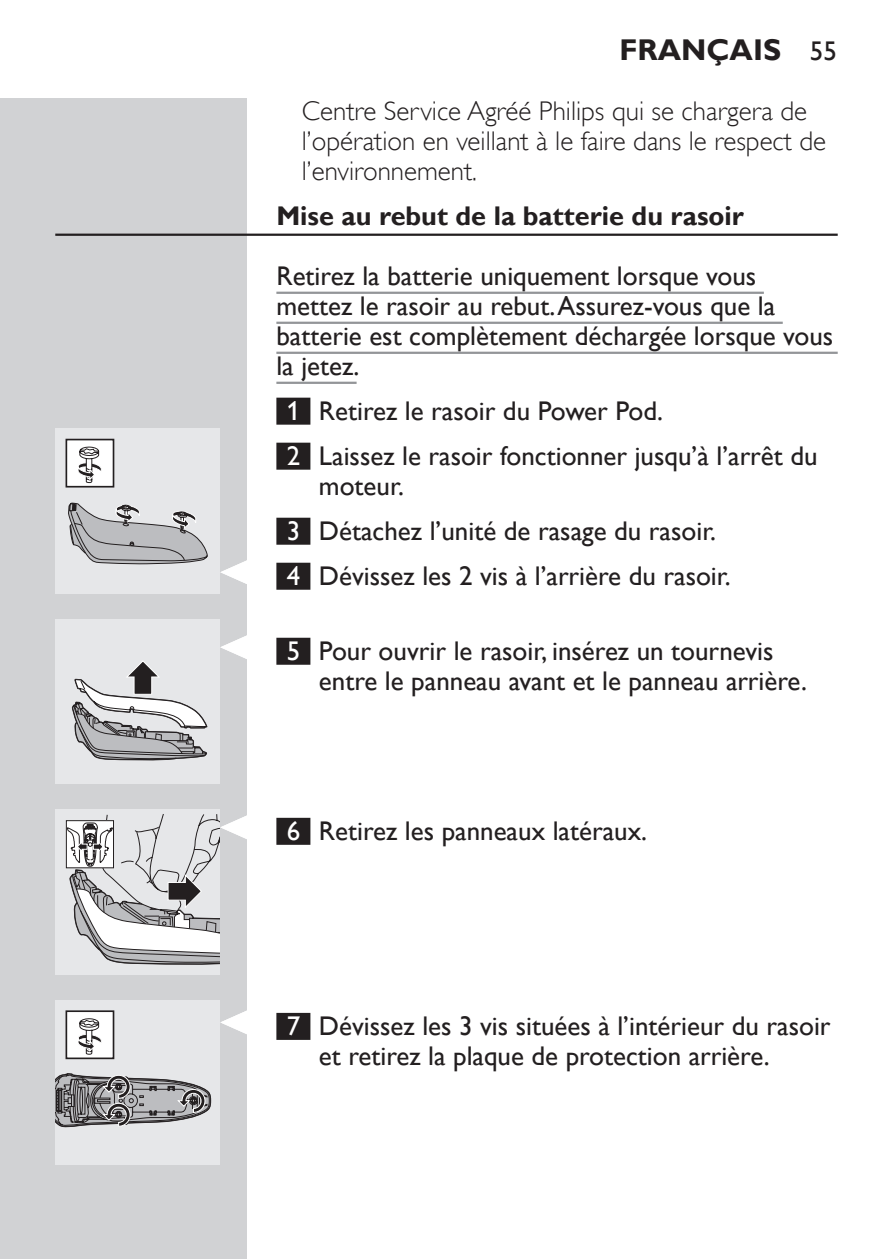
<style>
.page{position:relative;width:893px;height:1259px;background:#fff}
.page>*{position:absolute;margin:0;border:0;box-sizing:border-box;transform-origin:0 0}
.t1{font:700 30px "Gill Sans Alt One WGL";color:#231f20}
.t2{font:27px/30px "Gill Sans Alt One WGL";color:#231f20}
.t3{font:27px/30px "Gill Sans Alt One WGL Light";color:#231f20}
.t4{font:700 27px "Gill Sans Alt One WGL";color:#231f20}
.s1{font-weight:400;font-size:27px}
.s2{color:#fff}
</style>
<div class="page">
<div style="left:0;top:98px;width:247px;height:1161px;background:#d1d2d4"></div>
<hr style="left:55px;top:234px;width:783px;height:2px;background:#231f20">
<hr style="left:276px;top:292px;width:488px;height:2px;background:#939598">
<hr style="left:276px;top:322px;width:507px;height:2px;background:#939598">
<hr style="left:276px;top:352px;width:562px;height:2px;background:#939598">
<hr style="left:276px;top:382px;width:81px;height:2px;background:#939598">
<div style="left:276px;top:398px;width:34px;height:27px;background:#231f20"></div>
<div style="left:276px;top:443px;width:34px;height:27px;background:#231f20"></div>
<div style="left:276px;top:518px;width:34px;height:27px;background:#231f20"></div>
<div style="left:276px;top:563px;width:34px;height:27px;background:#231f20"></div>
<div style="left:276px;top:638px;width:34px;height:27px;background:#231f20"></div>
<div style="left:276px;top:818px;width:34px;height:27px;background:#231f20"></div>
<div style="left:276px;top:1013px;width:34px;height:27px;background:#231f20"></div>
<svg style="left:220px;top:560px;width:27px;height:24px"></svg>
<div style="left:55px;top:428px;width:165px;height:165px;background:#e6e7e9"></div>
<svg style="left:68px;top:502px;width:140px;height:62px"></svg>
<div style="left:66px;top:439px;width:48px;height:48px;background:#fff"></div>
<div style="left:66px;top:439px;width:48px;height:48px;border:2px solid #231f20"></div>
<svg style="left:78px;top:447px;width:24px;height:36px"></svg>
<svg style="left:220px;top:635px;width:27px;height:24px"></svg>
<div style="left:55px;top:619px;width:165px;height:164px;background:#e6e7e9"></div>
<svg style="left:71px;top:661px;width:137px;height:99px"></svg>
<div style="left:55px;top:809px;width:165px;height:165px;background:#e6e7e9"></div>
<svg style="left:66px;top:814px;width:181px;height:151px"></svg>
<svg style="left:220px;top:1010px;width:27px;height:24px"></svg>
<div style="left:55px;top:1000px;width:165px;height:164px;background:#e6e7e9"></div>
<div style="left:66px;top:1011px;width:48px;height:47px;background:#fff"></div>
<div style="left:66px;top:1010px;width:48px;height:49px;border:2px solid #231f20"></div>
<svg style="left:78px;top:1018px;width:24px;height:37px"></svg>
<svg style="left:55px;top:1073px;width:157px;height:55px"></svg>
<p class="t1" style="left:619px;top:38px;width:219px">FRançais <span class="s1">55</span></p>
<p class="t3" style="left:302px;top:98px;width:526px">Centre Service Agréé Philips qui se chargera de l’opération en veillant à le faire dans le respect de l’environnement.</p>
<p class="t4" style="left:276px;top:205px;width:469px">Mise au rebut de la batterie du rasoir</p>
<p class="t2" style="left:276px;top:263px;width:558px">Retirez la batterie uniquement lorsque vous mettez le rasoir au rebut. Assurez-vous que la batterie est complètement déchargée lorsque vous la jetez.</p>
<p class="t2" style="left:287px;top:390px;width:532px;line-height:45px"><span class="s2">1</span> Retirez le rasoir du Power Pod.<br><span class="s2">2</span> Laissez le rasoir fonctionner jusqu’à l’arrêt du</p>
<p class="t2" style="left:319px;top:473px;width:87px">moteur.</p>
<p class="t2" style="left:319px;top:518px;width:399px">Détachez l’unité de rasage du rasoir.</p>
<p class="t2" style="left:287px;top:563px;width:446px"><span class="s2">4</span> Dévissez les 2 vis à l’arrière du rasoir.</p>
<p class="t2" style="left:319px;top:638px;width:490px;text-indent:-32px"><span class="s2">5</span> Pour ouvrir le rasoir, insérez un tournevis entre le panneau avant et le panneau arrière.</p>
<p class="t2" style="left:287px;top:818px;width:362px"><span class="s2">6</span> Retirez les panneaux latéraux.</p>
<p class="t2" style="left:319px;top:1013px;width:513px;text-indent:-32px"><span class="s2">7</span> Dévissez les vis situées à l’intérieur du rasoir et retirez la plaque de protection arrière.</p>
</div>
